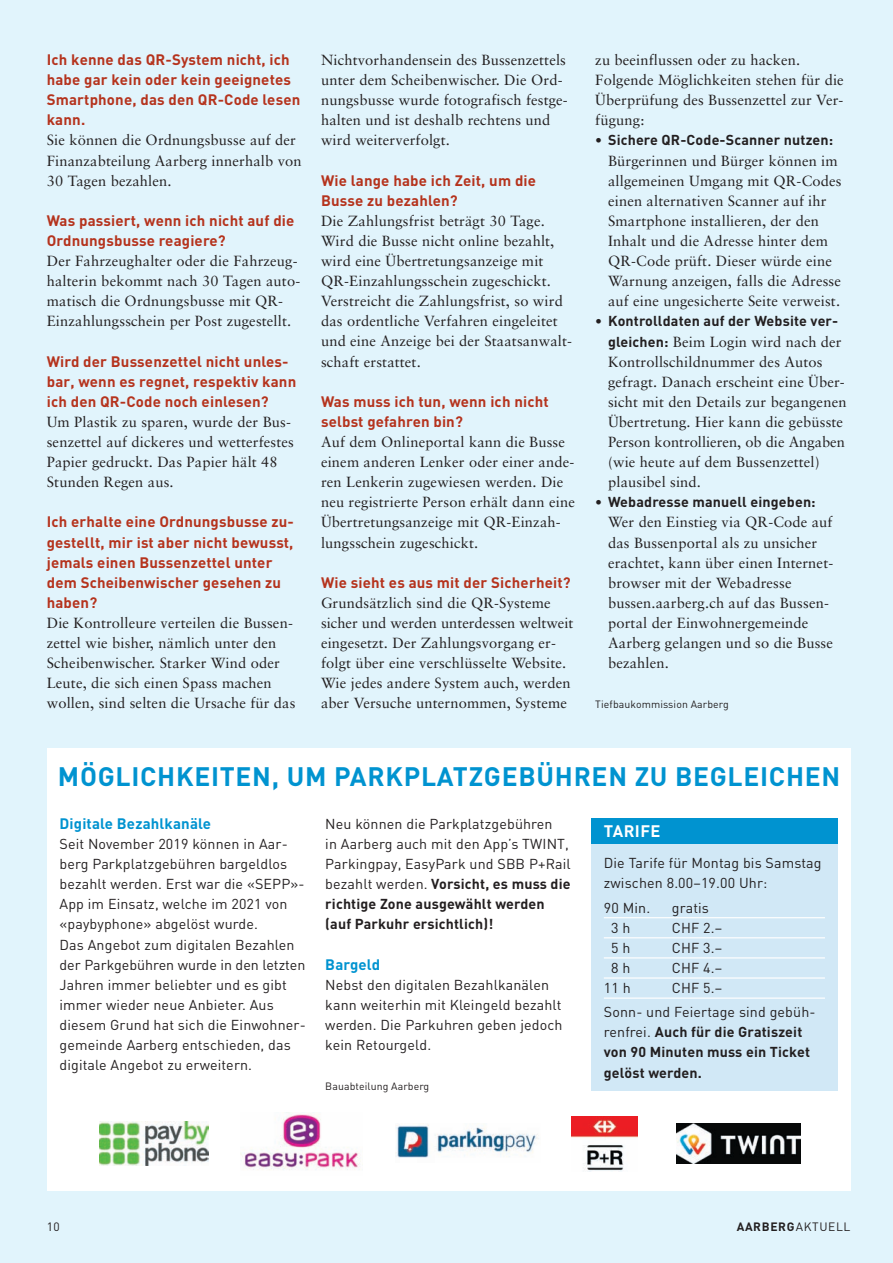
<style>
.page{position:relative;width:893px;height:1263px;background:#e1f4fc}
.page>*{position:absolute;margin:0;border:0;box-sizing:border-box;transform-origin:0 0}
.t1{font:700 26.4px "DIN";letter-spacing:.025em;color:#0093d0}
.t2{font:700 16.5px "DIN";letter-spacing:.025em;color:#fff}
.t3{font:700 15px/20.1px "DIN";letter-spacing:.01em;color:#b5331d}
.t4{font:700 15px "DIN";letter-spacing:.01em;color:#0093d0}
.t5{font:14.7px/20.1px "Sabon";letter-spacing:.01em;color:#231f20}
.t6{font:14.25px/20.1px "DIN";letter-spacing:.01em;color:#231f20}
.t7{font:700 14.25px/20.1px "DIN";letter-spacing:.01em;color:#231f20}
.t8{font:700 12px "DIN";letter-spacing:.055em;color:#231f20}
.t9{font:12px "DIN";color:#231f20}
.t10{font:10.5px "DIN";letter-spacing:.01em;color:#231f20}
.s1{font-family:"DIN";font-weight:700;font-size:14.25px}
.s2{font-weight:700}
.s3{font-weight:400}
</style>
<div class="page">
<div style="left:47px;top:748px;width:803px;height:443px;background:#fff"></div>
<img style="left:240px;top:1114px;width:121px;height:56px">
<img style="left:572px;top:1116px;width:66px;height:55px">
<img style="left:99px;top:1122px;width:110px;height:43px">
<img style="left:677px;top:1123px;width:124px;height:41px">
<div style="left:591px;top:831px;width:247px;height:259px;background:#d1e8f6"></div>
<div style="left:591px;top:818px;width:247px;height:26px;background:#0093d0"></div>
<hr style="left:604px;top:917px;width:221px;height:1px;background:#fff">
<hr style="left:604px;top:937px;width:221px;height:1px;background:#fff">
<hr style="left:604px;top:957px;width:221px;height:1px;background:#fff">
<hr style="left:604px;top:977px;width:221px;height:2px;background:#fff">
<hr style="left:604px;top:997px;width:221px;height:2px;background:#fff">
<img style="left:395px;top:1123px;width:144px;height:35px">
<p class="t3" style="left:47px;top:50px;width:255px">Ich kenne das QR-System nicht, ich habe gar kein oder kein geeignetes<br>Smartphone, das den QR-Code lesen kann.</p>
<p class="t5" style="left:47px;top:131px;width:256px">Sie können die Ordnungsbusse auf der<br>Finanzabteilung Aarberg innerhalb von<br>30 Tagen bezahlen.</p>
<p class="t3" style="left:47px;top:211px;width:249px">Was passiert, wenn ich nicht auf die<br>Ordnungsbusse reagiere?</p>
<p class="t5" style="left:47px;top:252px;width:255px">Der Fahrzeughalter oder die Fahrzeug&shy;halterin bekommt nach 30 Tagen auto&shy;matisch die Ordnungsbusse mit QR-Einzahlungsschein per Post zugestellt.</p>
<p class="t3" style="left:47px;top:351px;width:251px">Wird der Bussenzettel nicht unles&shy;bar, wenn es regnet, respektiv kann ich den QR-Code noch einlesen?</p>
<p class="t5" style="left:47px;top:413px;width:249px">Um Plastik zu sparen, wurde der Bus&shy;senzettel auf dickeres und wetterfestes<br>Papier gedruckt. Das Papier hält 48<br>Stunden Regen aus.</p>
<p class="t3" style="left:47px;top:512px;width:249px">Ich erhalte eine Ordnungsbusse zu&shy;gestellt, mir ist aber nicht bewusst, jemals einen Bussenzettel unter dem Scheibenwischer gesehen zu haben?</p>
<p class="t5" style="left:47px;top:614px;width:250px">Die Kontrolleure verteilen die Bussen&shy;zettel wie bisher, nämlich unter den Scheibenwischer. Starker Wind oder Leute, die sich einen Spass machen wollen, sind selten die Ursache für das</p>
<p class="t5" style="left:321px;top:51px;width:248px">Nichtvorhandensein des Bussenzettels unter dem Scheibenwischer. Die Ord&shy;nungsbusse wurde fotografisch festge&shy;halten und ist deshalb rechtens und wird weiterverfolgt.</p>
<p class="t3" style="left:321px;top:170px;width:217px">Wie lange habe ich Zeit, um die<br>Busse zu bezahlen?</p>
<p class="t5" style="left:321px;top:212px;width:252px">Die Zahlungsfrist beträgt 30 Tage.<br>Wird die Busse nicht online bezahlt, wird eine Übertretungsanzeige mit QR-Einzahlungsschein zugeschickt.<br>Verstreicht die Zahlungsfrist, so wird das ordentliche Verfahren eingeleitet und eine Anzeige bei der Staatsanwalt&shy;schaft erstattet.</p>
<p class="t3" style="left:321px;top:392px;width:229px">Was muss ich tun, wenn ich nicht selbst gefahren bin?</p>
<p class="t5" style="left:321px;top:433px;width:255px">Auf dem Onlineportal kann die Busse einem anderen Lenker oder einer ande&shy;ren Lenkerin zugewiesen werden. Die neu registrierte Person erhält dann eine Übertretungsanzeige mit QR-Einzah&shy;lungsschein zugeschickt.</p>
<p class="t3" style="left:321px;top:572px;width:251px">Wie sieht es aus mit der Sicherheit?</p>
<p class="t5" style="left:321px;top:594px;width:254px">Grundsätzlich sind die QR-Systeme sicher und werden unterdessen weltweit eingesetzt. Der Zahlungsvorgang er&shy;folgt über eine verschlüsselte Website.<br>Wie jedes andere System auch, werden aber Versuche unternommen, Systeme</p>
<p class="t5" style="left:595px;top:51px;width:250px">zu beeinflussen oder zu hacken.<br>Folgende Möglichkeiten stehen für die<br>Überprüfung des Bussenzettel zur Ver&shy;fügung:</p>
<p class="t7" style="left:595px;top:130px;width:239px">• Sichere QR-Code-Scanner nutzen:</p>
<p class="t5" style="left:608px;top:152px;width:235px">Bürgerinnen und Bürger können im allgemeinen Umgang mit QR-Codes einen alternativen Scanner auf ihr Smartphone installieren, der den Inhalt und die Adresse hinter dem QR-Code prüft. Dieser würde eine Warnung anzeigen, falls die Adresse auf eine ungesicherte Seite verweist.</p>
<p class="t7" style="left:595px;top:311px;width:245px">• Kontrolldaten auf der Website ver-</p>
<p class="t5" style="left:608px;top:332px;width:240px"><span class="s1">gleichen:</span> Beim Login wird nach der Kontrollschildnummer des Autos gefragt. Danach erscheint eine Über&shy;sicht mit den Details zur begangenen Übertretung. Hier kann die gebüsste Person kontrollieren, ob die Angaben (wie heute auf dem Bussenzettel) plausibel sind.</p>
<p class="t7" style="left:595px;top:492px;width:222px">• Webadresse manuell eingeben:</p>
<p class="t5" style="left:608px;top:513px;width:227px">Wer den Einstieg via QR-Code auf das Bussenportal als zu unsicher erachtet, kann über einen Internet&shy;browser mit der Webadresse bussen.aarberg.ch auf das Bussen&shy;portal der Einwohnergemeinde<br>Aarberg gelangen und so die Busse bezahlen.</p>
<p class="t10" style="left:595px;top:698px;width:135px">Tiefbaukommission Aarberg</p>
<h1 class="t1" style="left:58px;top:761px;width:784px">MÖGLICHKEITEN, UM PARKPLATZGEBÜHREN ZU BEGLEICHEN</h1>
<p class="t4" style="left:60px;top:815px;width:153px">Digitale Bezahlkanäle</p>
<p class="t6" style="left:60px;top:834px;width:248px">Seit November 2019 können in Aar&shy;berg Parkplatzgebühren bargeldlos bezahlt werden. Erst war die «SEPP»- App im Einsatz, welche im 2021 von «paybyphone» abgelöst wurde.<br>Das Angebot zum digitalen Bezahlen der Parkgebühren wurde in den letzten Jahren immer beliebter und es gibt immer wieder neue Anbieter. Aus diesem Grund hat sich die Einwohner&shy;gemeinde Aarberg entschieden, das digitale Angebot zu erweitern.</p>
<p class="t6" style="left:325px;top:814px;width:247px">Neu können die Parkplatzgebühren<br>in Aarberg auch mit den App’s TWINT, Parkingpay, EasyPark und SBB P+Rail bezahlt werden. <span class="s2">Vorsicht, es muss die richtige Zone ausgewählt werden (auf Parkuhr ersichtlich)!</span></p>
<p class="t4" style="left:325px;top:956px;width:57px">Bargeld</p>
<p class="t6" style="left:325px;top:975px;width:239px">Nebst den digitalen Bezahlkanälen kann weiterhin mit Kleingeld bezahlt werden. Die Parkuhren geben jedoch kein Retourgeld.</p>
<p class="t10" style="left:325px;top:1080px;width:105px">Bauabteilung Aarberg</p>
<p class="t2" style="left:604px;top:821px;width:58px">TARIFE</p>
<p class="t6" style="left:604px;top:853px;width:219px">Die Tarife für Montag bis Samstag zwischen 8.00–19.00 Uhr:</p>
<p class="t6" style="left:604px;top:897px;width:48px">90 Min.</p>
<p class="t6" style="left:672px;top:897px;width:39px">gratis</p>
<p class="t6" style="left:611px;top:918px;width:21px">3 h</p>
<p class="t6" style="left:672px;top:918px;width:52px">CHF 2.–</p>
<p class="t6" style="left:611px;top:938px;width:21px">5 h</p>
<p class="t6" style="left:672px;top:938px;width:52px">CHF 3.–</p>
<p class="t6" style="left:611px;top:958px;width:21px">8 h</p>
<p class="t6" style="left:672px;top:958px;width:52px">CHF 4.–</p>
<p class="t6" style="left:604px;top:978px;width:28px">11 h</p>
<p class="t6" style="left:604px;top:976px;width:213px;line-height:24.3px;text-indent:68px">CHF 5.–<br>Sonn- und Feiertage sind gebüh-</p>
<p class="t7" style="left:604px;top:1022px;width:208px"><span class="s3">renfrei.</span> Auch für die Gratiszeit von 90 Minuten muss ein Ticket gelöst werden.</p>
<p class="t9" style="left:47px;top:1220px;width:15px">10</p>
<p class="t8" style="left:737px;top:1220px;width:115px">AARBERG<span class="s3">AKTUELL</span></p>
</div>
